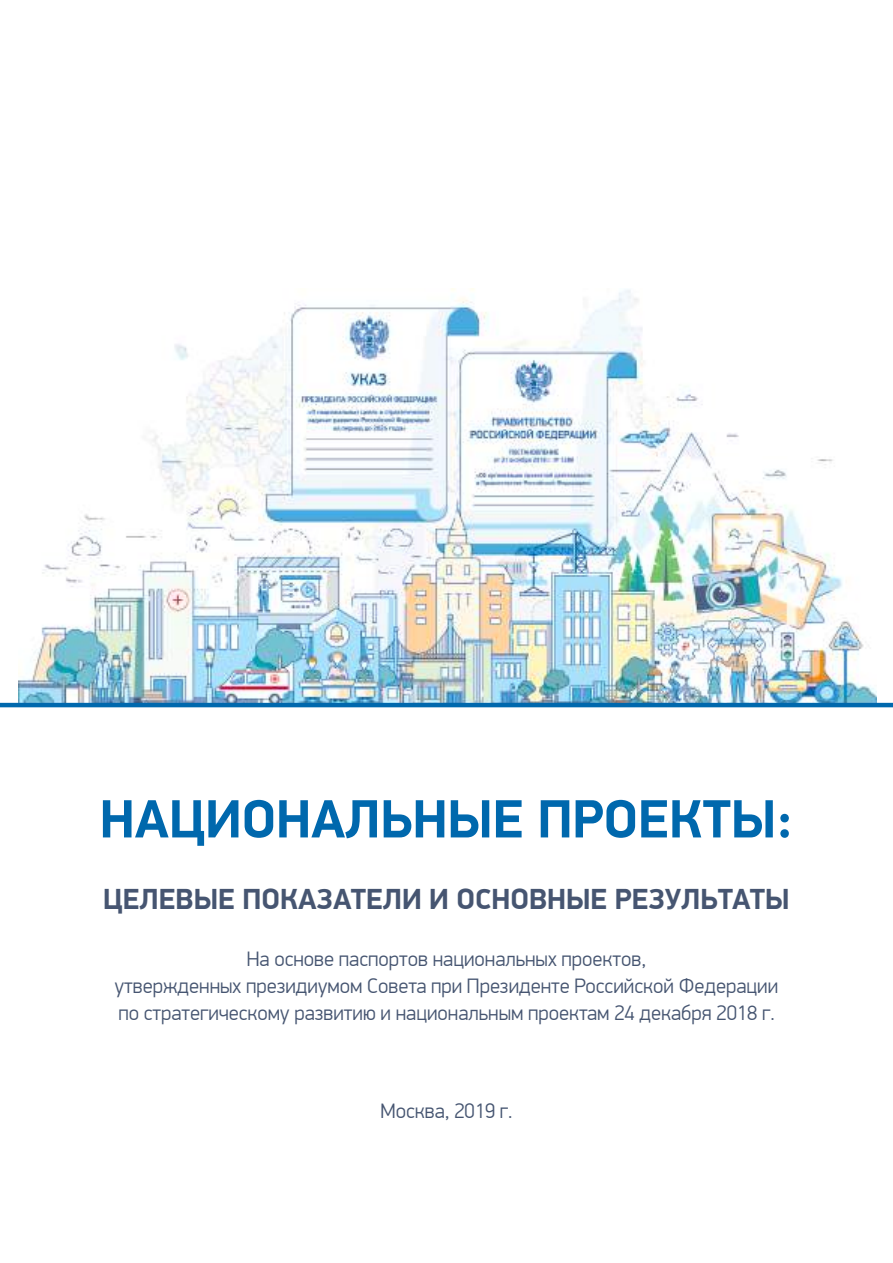
<style>
.page{position:relative;width:893px;height:1263px;background:#fff}
.page>*{position:absolute;margin:0;border:0;box-sizing:border-box;transform-origin:0 0}
.t1{font:700 54px "PF Din Display Pro";color:#0068ad}
.t2{font:700 29.25px "PF Din Display Pro";color:#465571}
.t3{font:300 21px/27px "PF Din Display Pro";color:#465571;text-align:center}
</style>
<div class="page">
<img style="left:18px;top:288px;width:859px;height:415px">
<hr style="left:0;top:703px;width:893px;height:4px;background:#0068ad">
<h1 class="t1" style="left:100px;top:786px;width:695px">НАЦИОНАЛЬНЫЕ ПРОЕКТЫ:</h1>
<h2 class="t2" style="left:103px;top:882px;width:688px">ЦЕЛЕВЫЕ ПОКАЗАТЕЛИ И ОСНОВНЫЕ РЕЗУЛЬТАТЫ</h2>
<p class="t3" style="left:115px;top:945px;width:665px">На основе паспортов национальных проектов,<br>утвержденных президиумом Совета при Президенте Российской Федерации по стратегическому развитию и национальным проектам 24 декабря 2018 г.</p>
<p class="t3" style="left:380px;top:1098px;width:134px">Москва, 2019 г.</p>
</div>
